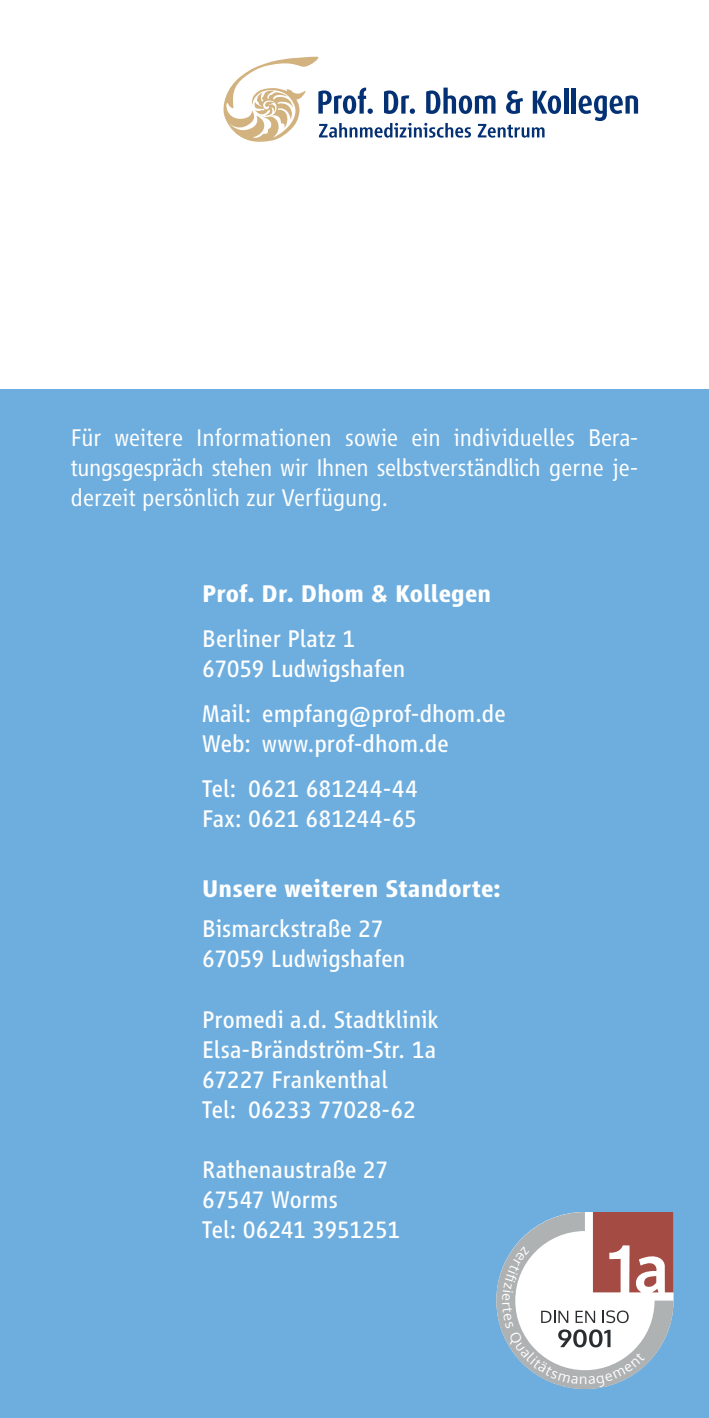
<style>
.page{position:relative;width:709px;height:1418px;background:#fff}
.page>*{position:absolute;margin:0;border:0;box-sizing:border-box;transform-origin:0 0}
.t1{font:25px/30px "Vialog LT Std";color:#fff}
.t2{font:300 25px/30px "Vialog LT Std";color:#fff;text-align:justify}
.t3{font:700 25px "Vialog LT Std";letter-spacing:.005em;color:#fff}
</style>
<div class="page">
<div style="left:0;top:390px;width:709px;height:1027px;background:#6eaedf"></div>
<svg style="left:223px;top:57px;width:338px;height:85px"></svg>
<hr style="left:564px;top:88px;width:4px;height:26px;background:#043174">
<div style="left:571px;top:88px;width:5px;height:26px;background:#043174"></div>
<svg style="left:578px;top:95px;width:60px;height:26px"></svg>
<svg style="left:496px;top:1212px;width:177px;height:176px"></svg>
<p class="t2" style="left:71px;top:423px;width:568px">Für weitere Informationen sowie ein individuelles Bera&shy;tungsgespräch stehen wir Ihnen selbstverständlich gerne je&shy;derzeit persönlich zur Verfügung.</p>
<p class="t3" style="left:202px;top:580px;width:290px">Prof. Dr. Dhom &amp; Kollegen</p>
<p class="t1" style="left:202px;top:624px;width:205px">Berliner Platz 1<br>67059 Ludwigshafen</p>
<p class="t1" style="left:202px;top:699px;width:305px">Mail: empfang@prof-dhom.de<br>Web: www.prof-dhom.de</p>
<p class="t1" style="left:202px;top:774px;width:217px">Tel: 0621 681244-44<br>Fax: 0621 681244-65</p>
<p class="t3" style="left:202px;top:875px;width:300px">Unsere weiteren Standorte:</p>
<p class="t1" style="left:202px;top:914px;width:205px">Bismarckstraße 27<br>67059 Ludwigshafen</p>
<p class="t1" style="left:202px;top:1004px;width:238px">Promedi a.d. Stadtklinik<br>Elsa-Brändström-Str. 1a<br>67227 Frankenthal<br>Tel: 06233 77028-62</p>
<p class="t1" style="left:202px;top:1154px;width:199px">Rathenaustraße 27<br>67547 Worms<br>Tel: 06241 3951251</p>
</div>
